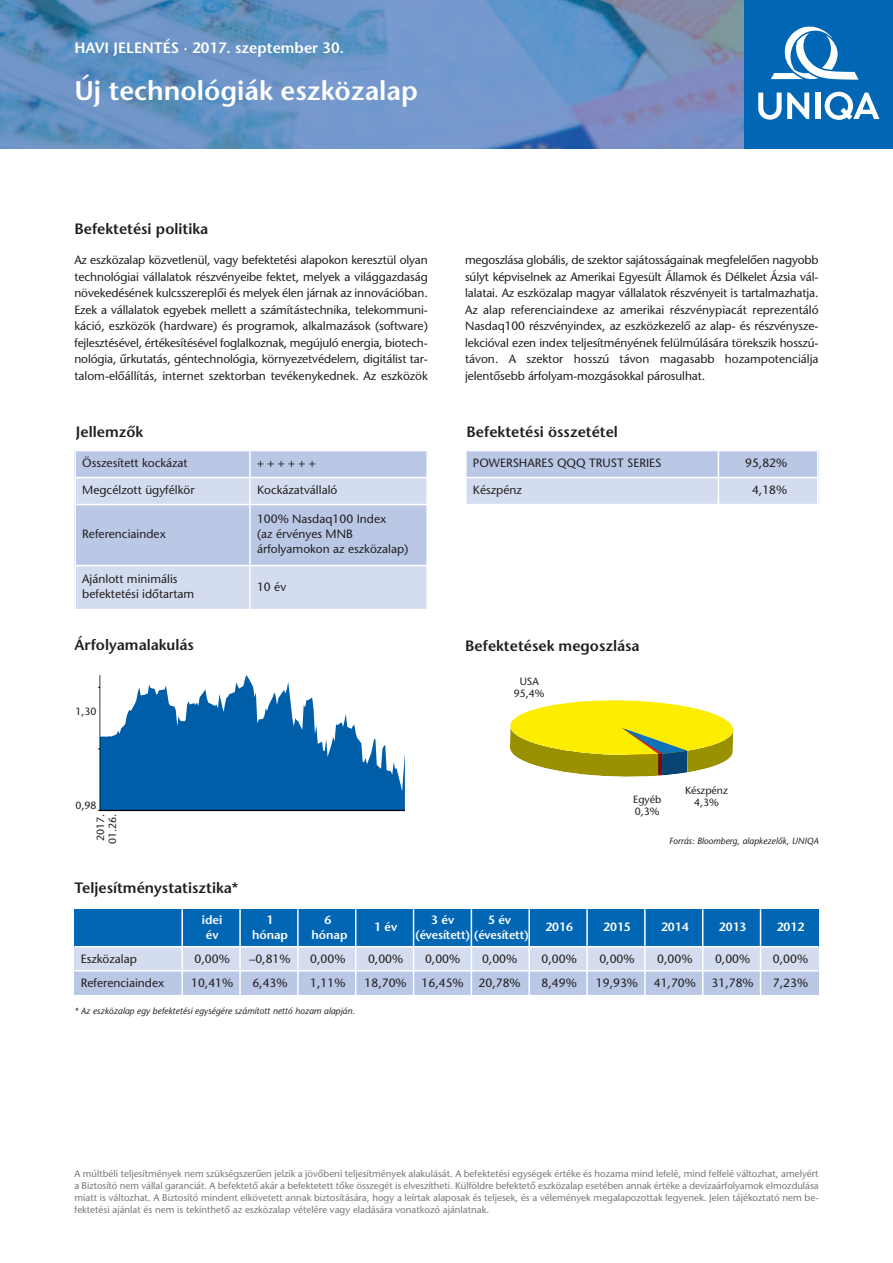
<style>
.page{position:relative;width:893px;height:1263px;background:#fff}
.page>*{position:absolute;margin:0;border:0;box-sizing:border-box;transform-origin:0 0}
.t1{font:27px "ITC Stone Sans M Semi";color:#fff}
.t2{font:15px "ITC Stone Sans M Semi";color:#231f20}
.t3{font:15px "ITC Stone Sans M Semi";color:#fff}
.t4{font:12px/16.5px "ITC Stone Sans M";color:#231f20;text-align:justify}
.t5{font:12px "ITC Stone Sans M Semi";color:#fff}
.t6{font:10.5px/12px "ITC Stone Sans M";color:#231f20}
.t7{font:9.75px/12px "ITC Stone Sans M";color:#76787b;text-align:justify}
.t8{font:italic 9px "ITC Stone Sans M";color:#231f20}
</style>
<div class="page">
<img style="left:0;top:0;width:744px;height:149px">
<div style="left:744px;top:0;width:149px;height:149px;background:#0166b3"></div>
<svg style="left:758px;top:93px;width:51px;height:27px"></svg>
<div style="left:815px;top:93px;width:5px;height:26px;background:#fff"></div>
<svg style="left:825px;top:92px;width:54px;height:28px"></svg>
<svg style="left:771px;top:27px;width:88px;height:53px"></svg>
<div style="left:74px;top:450px;width:176px;height:27px;background:#bac8e6"></div>
<div style="left:250px;top:450px;width:177px;height:27px;background:#bac8e6"></div>
<div style="left:74px;top:477px;width:176px;height:28px;background:#d4ddef"></div>
<div style="left:250px;top:477px;width:177px;height:28px;background:#d4ddef"></div>
<div style="left:74px;top:505px;width:176px;height:61px;background:#bac8e6"></div>
<div style="left:250px;top:505px;width:177px;height:61px;background:#bac8e6"></div>
<div style="left:74px;top:566px;width:176px;height:44px;background:#d4ddef"></div>
<div style="left:250px;top:566px;width:177px;height:44px;background:#d4ddef"></div>
<hr style="left:74px;top:423px;width:2px;height:187px;background:#fff">
<hr style="left:249px;top:450px;width:2px;height:160px;background:#fff">
<hr style="left:426px;top:423px;width:2px;height:187px;background:#fff">
<hr style="left:74px;top:450px;width:354px;height:1px;background:#fff">
<hr style="left:74px;top:477px;width:354px;height:1px;background:#fff">
<hr style="left:74px;top:504px;width:354px;height:1px;background:#fff">
<hr style="left:74px;top:565px;width:354px;height:1px;background:#fff">
<hr style="left:74px;top:609px;width:354px;height:1px;background:#fff">
<svg style="left:98px;top:675px;width:307px;height:136px"></svg>
<hr style="left:100px;top:810px;width:305px;height:1px;background:#000">
<svg style="left:510px;top:700px;width:223px;height:77px"></svg>
<div style="left:74px;top:946px;width:745px;height:24px;background:#d4ddef"></div>
<div style="left:74px;top:971px;width:745px;height:24px;background:#bac8e6"></div>
<div style="left:74px;top:909px;width:745px;height:38px;background:#0166b3"></div>
<hr style="left:74px;top:946px;width:745px;height:1px;background:#fff">
<hr style="left:181px;top:909px;width:2px;height:87px;background:#fff">
<hr style="left:239px;top:909px;width:2px;height:87px;background:#fff">
<hr style="left:297px;top:909px;width:2px;height:87px;background:#fff">
<hr style="left:355px;top:909px;width:1px;height:87px;background:#fff">
<hr style="left:413px;top:909px;width:1px;height:87px;background:#fff">
<hr style="left:471px;top:909px;width:1px;height:87px;background:#fff">
<hr style="left:528px;top:909px;width:2px;height:87px;background:#fff">
<hr style="left:586px;top:909px;width:2px;height:87px;background:#fff">
<hr style="left:644px;top:909px;width:2px;height:87px;background:#fff">
<hr style="left:702px;top:909px;width:1px;height:87px;background:#fff">
<hr style="left:760px;top:909px;width:1px;height:87px;background:#fff">
<div style="left:465px;top:450px;width:253px;height:27px;background:#bac8e6"></div>
<div style="left:718px;top:450px;width:101px;height:27px;background:#bac8e6"></div>
<div style="left:465px;top:477px;width:253px;height:28px;background:#d4ddef"></div>
<div style="left:718px;top:477px;width:101px;height:28px;background:#d4ddef"></div>
<hr style="left:465px;top:423px;width:2px;height:82px;background:#fff">
<hr style="left:718px;top:450px;width:1px;height:55px;background:#fff">
<hr style="left:817px;top:423px;width:2px;height:82px;background:#fff">
<hr style="left:465px;top:450px;width:354px;height:1px;background:#fff">
<hr style="left:465px;top:477px;width:354px;height:1px;background:#fff">
<hr style="left:465px;top:504px;width:354px;height:1px;background:#fff">
<p class="t3" style="left:74px;top:42px;width:271px">HAVI JELENTÉS · 2017. szeptember 30.</p>
<h1 class="t1" style="left:74px;top:81px;width:345px">Új technológiák eszközalap</h1>
<p class="t2" style="left:74px;top:223px;width:135px">Befektetési politika</p>
<p class="t4" style="left:74px;top:253px;width:355px">Az eszközalap közvetlenül, vagy befektetési alapokon keresztül olyan technológiai vállalatok részvényeibe fektet, melyek a világgazdaság növekedésének kulcsszereplői és melyek élen járnak az innovációban.<br>Ezek a vállalatok egyebek mellett a számítástechnika, telekommuni&shy;káció, eszközök (hardware) és programok, alkalmazások (software) fejlesztésével, értékesítésével foglalkoznak, megújuló energia, biotech&shy;nológia, űrkutatás, géntechnológia, környezetvédelem, digitálist tar&shy;talom-előállítás, internet szektorban tevékenykednek. Az eszközök</p>
<p class="t4" style="left:465px;top:253px;width:355px">megoszlása globális, de szektor sajátosságainak megfelelően nagyobb súlyt képviselnek az Amerikai Egyesült Államok és Délkelet Ázsia vál&shy;lalatai. Az eszközalap magyar vállalatok részvényeit is tartalmazhatja.<br>Az alap referenciaindexe az amerikai részvénypiacát reprezentáló Nasdaq100 részvényindex, az eszközkezelő az alap- és részvénysze&shy;lekcióval ezen index teljesítményének felülmúlására törekszik hosszú&shy;távon. A szektor hosszú távon magasabb hozampotenciálja jelentősebb árfolyam-mozgásokkal párosulhat.</p>
<p class="t2" style="left:76px;top:426px;width:69px">Jellemzők</p>
<p class="t4" style="left:82px;top:456px;width:107px">Összesített kockázat</p>
<p class="t4" style="left:257px;top:456px;width:60px">++++++</p>
<p class="t4" style="left:82px;top:483px;width:114px">Megcélzott ügyfélkör</p>
<p class="t4" style="left:257px;top:483px;width:82px">Kockázatvállaló</p>
<p class="t4" style="left:82px;top:527px;width:85px">Referenciaindex</p>
<p class="t4" style="left:257px;top:513px;width:153px;line-height:15px;text-align:left">100% Nasdaq100 Index<br>(az érvényes MNB árfolyamokon az eszközalap)</p>
<p class="t4" style="left:82px;top:573px;width:114px;line-height:15px">Ajánlott minimális befektetési időtartam</p>
<p class="t4" style="left:257px;top:580px;width:31px">10 év</p>
<p class="t2" style="left:74px;top:640px;width:121px">Árfolyamalakulás</p>
<p class="t6" style="left:75px;top:706px;width:23px">1,30</p>
<p class="t6" style="left:75px;top:801px;width:23px">0,98</p>
<p class="t6" style="left:96px;top:844px;width:32px;rotate:-90deg">2017.<br>01.26.</p>
<p class="t2" style="left:74px;top:882px;width:165px">Teljesítménystatisztika*</p>
<p class="t2" style="left:467px;top:426px;width:153px">Befektetési összetétel</p>
<p class="t4" style="left:473px;top:456px;width:190px">POWERSHARES QQQ TRUST SERIES</p>
<p class="t4" style="left:745px;top:456px;width:44px">95,82%</p>
<p class="t4" style="left:473px;top:483px;width:50px">Készpénz</p>
<p class="t4" style="left:752px;top:483px;width:37px">4,18%</p>
<p class="t2" style="left:465px;top:640px;width:176px">Befektetések megoszlása</p>
<p class="t6" style="left:514px;top:676px;width:32px;text-align:center">USA<br>95,4%</p>
<p class="t6" style="left:633px;top:795px;width:30px">Egyéb<br>0,3%</p>
<p class="t6" style="left:685px;top:786px;width:44px;text-align:center">Készpénz<br>4,3%</p>
<p class="t8" style="left:669px;top:837px;width:151px">Forrás: Bloomberg, alapkezelők, UNIQA</p>
<p class="t5" style="left:202px;top:915px;width:22px">idei</p>
<p class="t5" style="left:267px;top:915px;width:8px">1</p>
<p class="t5" style="left:324px;top:915px;width:8px">6</p>
<p class="t5" style="left:431px;top:915px;width:25px">3 év</p>
<p class="t5" style="left:488px;top:915px;width:25px">5 év</p>
<p class="t5" style="left:206px;top:930px;width:14px">év</p>
<p class="t5" style="left:252px;top:930px;width:38px">hónap</p>
<p class="t5" style="left:312px;top:930px;width:38px">hónap</p>
<p class="t5" style="left:374px;top:923px;width:25px">1 év</p>
<p class="t5" style="left:415px;top:930px;width:115px">(évesített) (évesített)</p>
<p class="t5" style="left:545px;top:923px;width:29px">2016</p>
<p class="t5" style="left:603px;top:923px;width:29px">2015</p>
<p class="t5" style="left:661px;top:923px;width:29px">2014</p>
<p class="t5" style="left:719px;top:923px;width:29px">2013</p>
<p class="t5" style="left:777px;top:923px;width:29px">2012</p>
<p class="t4" style="left:81px;top:952px;width:58px">Eszközalap</p>
<p class="t4" style="left:195px;top:952px;width:37px">0,00%</p>
<p class="t4" style="left:249px;top:952px;width:43px">–0,81%</p>
<p class="t4" style="left:310px;top:952px;width:37px">0,00%</p>
<p class="t4" style="left:368px;top:952px;width:37px">0,00%</p>
<p class="t4" style="left:425px;top:952px;width:37px">0,00%</p>
<p class="t4" style="left:482px;top:952px;width:37px">0,00%</p>
<p class="t4" style="left:542px;top:952px;width:37px">0,00%</p>
<p class="t4" style="left:599px;top:952px;width:37px">0,00%</p>
<p class="t4" style="left:657px;top:952px;width:37px">0,00%</p>
<p class="t4" style="left:715px;top:952px;width:37px">0,00%</p>
<p class="t4" style="left:773px;top:952px;width:37px">0,00%</p>
<p class="t4" style="left:81px;top:976px;width:85px">Referenciaindex</p>
<p class="t4" style="left:191px;top:976px;width:44px">10,41%</p>
<p class="t4" style="left:252px;top:976px;width:37px">6,43%</p>
<p class="t4" style="left:310px;top:976px;width:37px">1,11%</p>
<p class="t4" style="left:365px;top:976px;width:158px">18,70% 16,45% 20,78%</p>
<p class="t4" style="left:542px;top:976px;width:37px">8,49%</p>
<p class="t4" style="left:596px;top:976px;width:44px">19,93%</p>
<p class="t4" style="left:654px;top:976px;width:44px">41,70%</p>
<p class="t4" style="left:712px;top:976px;width:44px">31,78%</p>
<p class="t4" style="left:773px;top:976px;width:37px">7,23%</p>
<p class="t8" style="left:74px;top:1007px;width:282px">* Az eszközalap egy befektetési egységére számított nettó hozam alapján.</p>
<p class="t7" style="left:74px;top:1168px;width:746px">A múltbéli teljesítmények nem szükségszerűen jelzik a jövőbeni teljesítmények alakulását. A befektetési egységek értéke és hozama mind lefelé, mind felfelé változhat, amelyért a Biztosító nem vállal garanciát. A befektető akár a befektetett tőke összegét is elveszítheti. Külföldre befektető eszközalap esetében annak értéke a devizaárfolyamok elmozdulása miatt is változhat. A Biztosító mindent elkövetett annak biztosítására, hogy a leírtak alaposak és teljesek, és a vélemények megalapozottak legyenek. Jelen tájékoztató nem be&shy;fektetési ajánlat és nem is tekinthető az eszközalap vételére vagy eladására vonatkozó ajánlatnak.</p>
</div>
